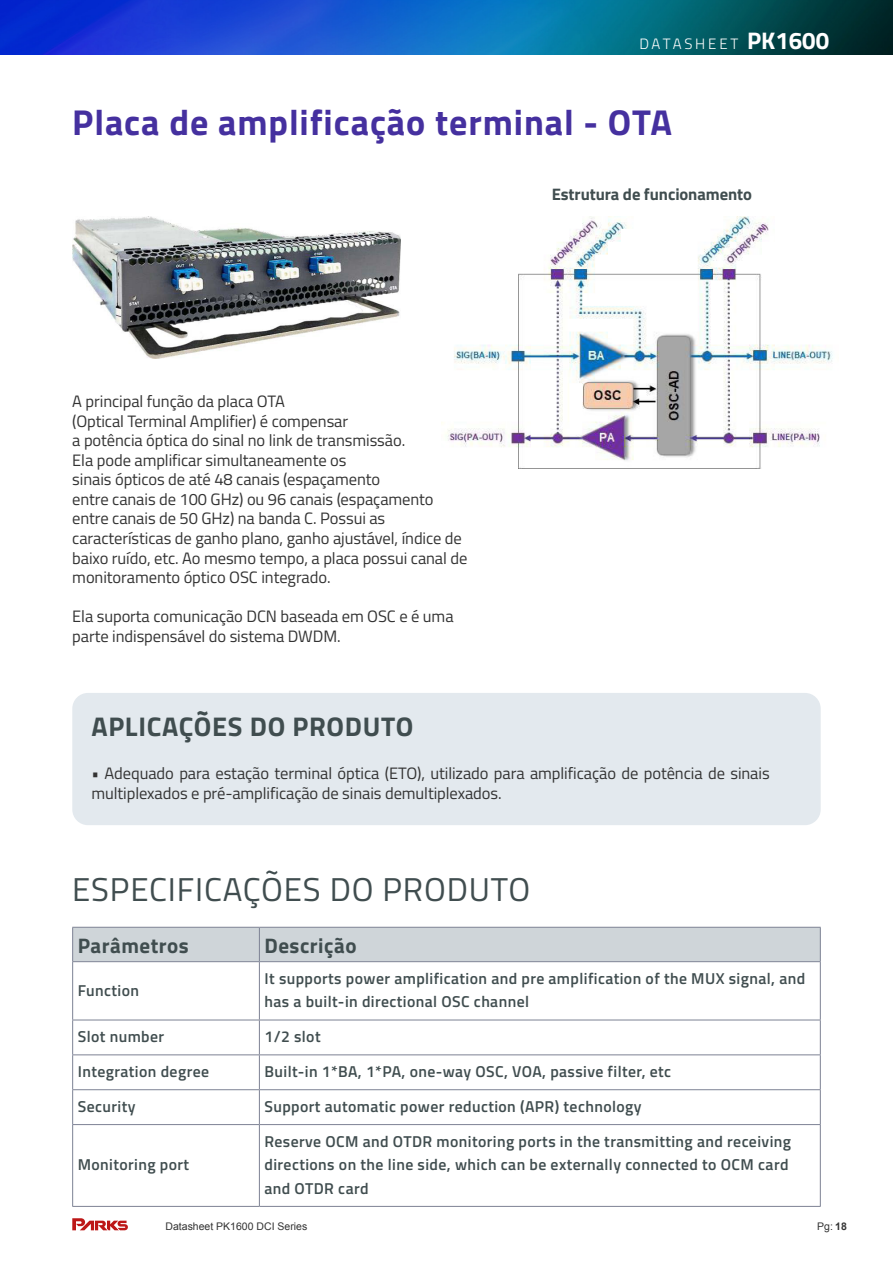
<style>
.page{position:relative;width:893px;height:1263px;background:#fff}
.page>*{position:absolute;margin:0;border:0;box-sizing:border-box;transform-origin:0 0}
.t1{font:700 36px "Titillium Web";letter-spacing:.025em;color:#45309f}
.t2{font:33px "Titillium Web";letter-spacing:.025em;color:#404d4f}
.t3{font:700 27px "Titillium Web";letter-spacing:.025em;color:#404d4f}
.t4{font:700 21px "Titillium Web";letter-spacing:.025em;color:#404d4f}
.t5{font:700 16.65px "Titillium Web";letter-spacing:-.005em;color:#404d4f}
.t6{font:16.5px/19.5px "Titillium Web";letter-spacing:-.005em;color:#333}
.t7{font:600 15.75px/23.4px "Titillium Web";letter-spacing:.025em;color:#404d4f}
.t8{font:300 15px "Titillium Web";letter-spacing:.185em;color:#fff}
.t9{font:10.5px "Arial";color:#333}
.s1{font-weight:700;font-size:24px}
.s2{font-weight:700}
</style>
<div class="page">
<svg style="left:72px;top:1218px;width:56px;height:12px"></svg>
<img style="left:441px;top:216px;width:392px;height:253px">
<img style="left:72px;top:216px;width:329px;height:143px">
<img style="left:0;top:0;width:893px;height:54px">
<div style="left:72px;top:693px;width:749px;height:132px;background:#e3e9ee;border-radius:16px"></div>
<div style="left:73px;top:928px;width:747px;height:33px;background:#cfd5d9"></div>
<svg style="left:73px;top:962px;width:747px;height:244px"></svg>
<hr style="left:72px;top:961px;width:187px;height:1px;background:#7d8294">
<hr style="left:72px;top:962px;width:1px;height:58px;background:#7d8294">
<hr style="left:259px;top:961px;width:562px;height:1px;background:#7d8294">
<hr style="left:259px;top:962px;width:1px;height:58px;background:#7d8294">
<hr style="left:820px;top:962px;width:1px;height:58px;background:#7d8294">
<hr style="left:72px;top:1020px;width:187px;height:1px;background:#7d8294">
<hr style="left:72px;top:1020px;width:1px;height:34px;background:#7d8294">
<hr style="left:259px;top:1020px;width:562px;height:1px;background:#7d8294">
<hr style="left:259px;top:1020px;width:1px;height:34px;background:#7d8294">
<hr style="left:820px;top:1020px;width:1px;height:34px;background:#7d8294">
<hr style="left:72px;top:1054px;width:187px;height:1px;background:#7d8294">
<hr style="left:72px;top:1055px;width:1px;height:34px;background:#7d8294">
<hr style="left:259px;top:1054px;width:562px;height:1px;background:#7d8294">
<hr style="left:259px;top:1055px;width:1px;height:34px;background:#7d8294">
<hr style="left:820px;top:1055px;width:1px;height:34px;background:#7d8294">
<hr style="left:72px;top:1089px;width:187px;height:1px;background:#7d8294">
<hr style="left:72px;top:1090px;width:1px;height:34px;background:#7d8294">
<hr style="left:259px;top:1089px;width:562px;height:1px;background:#7d8294">
<hr style="left:259px;top:1090px;width:1px;height:34px;background:#7d8294">
<hr style="left:820px;top:1090px;width:1px;height:34px;background:#7d8294">
<hr style="left:72px;top:1124px;width:187px;height:1px;background:#7d8294">
<hr style="left:72px;top:1125px;width:1px;height:81px;background:#7d8294">
<hr style="left:259px;top:1124px;width:562px;height:1px;background:#7d8294">
<hr style="left:259px;top:1125px;width:1px;height:81px;background:#7d8294">
<hr style="left:820px;top:1125px;width:1px;height:81px;background:#7d8294">
<hr style="left:72px;top:1206px;width:187px;height:1px;background:#7d8294">
<hr style="left:259px;top:1206px;width:562px;height:1px;background:#7d8294">
<hr style="left:72px;top:927px;width:187px;height:1px;background:#7d8294">
<hr style="left:72px;top:928px;width:1px;height:33px;background:#7d8294">
<hr style="left:259px;top:927px;width:562px;height:1px;background:#7d8294">
<hr style="left:259px;top:928px;width:1px;height:33px;background:#7d8294">
<hr style="left:820px;top:928px;width:1px;height:33px;background:#7d8294">
<p class="t8" style="left:639px;top:32px;width:191px">DATASHEET <span class="s1">PK1600</span></p>
<h1 class="t1" style="left:72px;top:95px;width:601px">Placa de amplificação terminal - OTA</h1>
<p class="t6" style="left:72px;top:391px;width:397px">A principal função da placa OTA<br>(Optical Terminal Amplifier) é compensar<br>a potência óptica do sinal no link de transmissão.<br>Ela pode amplificar simultaneamente os<br>sinais ópticos de até 48 canais (espaçamento<br>entre canais de 100 GHz) ou 96 canais (espaçamento entre canais de 50 GHz) na banda C. Possui as características de ganho plano, ganho ajustável, índice de baixo ruído, etc. Ao mesmo tempo, a placa possui canal de monitoramento óptico OSC integrado.</p>
<p class="t6" style="left:72px;top:606px;width:383px">Ela suporta comunicação DCN baseada em OSC e é uma parte indispensável do sistema DWDM.</p>
<p class="t5" style="left:552px;top:182px;width:202px">Estrutura de funcionamento</p>
<h3 class="t3" style="left:91px;top:706px;width:324px">APLICAÇÕES DO PRODUTO</h3>
<p class="t6" style="left:91px;top:763px;width:680px">• Adequado para estação terminal óptica (ETO), utilizado para amplificação de potência de sinais multiplexados e pré-amplificação de sinais demultiplexados.</p>
<h2 class="t2" style="left:72px;top:865px;width:459px">ESPECIFICAÇÕES DO PRODUTO</h2>
<p class="t4" style="left:78px;top:930px;width:113px">Parâmetros</p>
<p class="t4" style="left:264px;top:930px;width:94px">Descrição</p>
<p class="t7" style="left:78px;top:977px;width:63px">Function</p>
<p class="t7" style="left:264px;top:966px;width:542px">It supports power amplification and pre amplification of the MUX signal, and has a built-in directional OSC channel</p>
<p class="t7" style="left:78px;top:1024px;width:88px">Slot number</p>
<p class="t7" style="left:264px;top:1024px;width:58px">1/2 slot</p>
<p class="t7" style="left:78px;top:1059px;width:133px">Integration degree</p>
<p class="t7" style="left:264px;top:1059px;width:408px">Built-in 1*BA, 1*PA, one-way OSC, VOA, passive filter, etc</p>
<p class="t7" style="left:78px;top:1094px;width:59px">Security</p>
<p class="t7" style="left:264px;top:1094px;width:379px">Support automatic power reduction (APR) technology</p>
<p class="t7" style="left:78px;top:1152px;width:113px">Monitoring port</p>
<p class="t7" style="left:264px;top:1129px;width:528px">Reserve OCM and OTDR monitoring ports in the transmitting and receiving directions on the line side, which can be externally connected to OCM card and OTDR card</p>
<p class="t9" style="left:166px;top:1220px;width:143px">Datasheet PK1600 DCI Series</p>
<p class="t9" style="left:817px;top:1220px;width:31px">Pg: <span class="s2">18</span></p>
</div>
